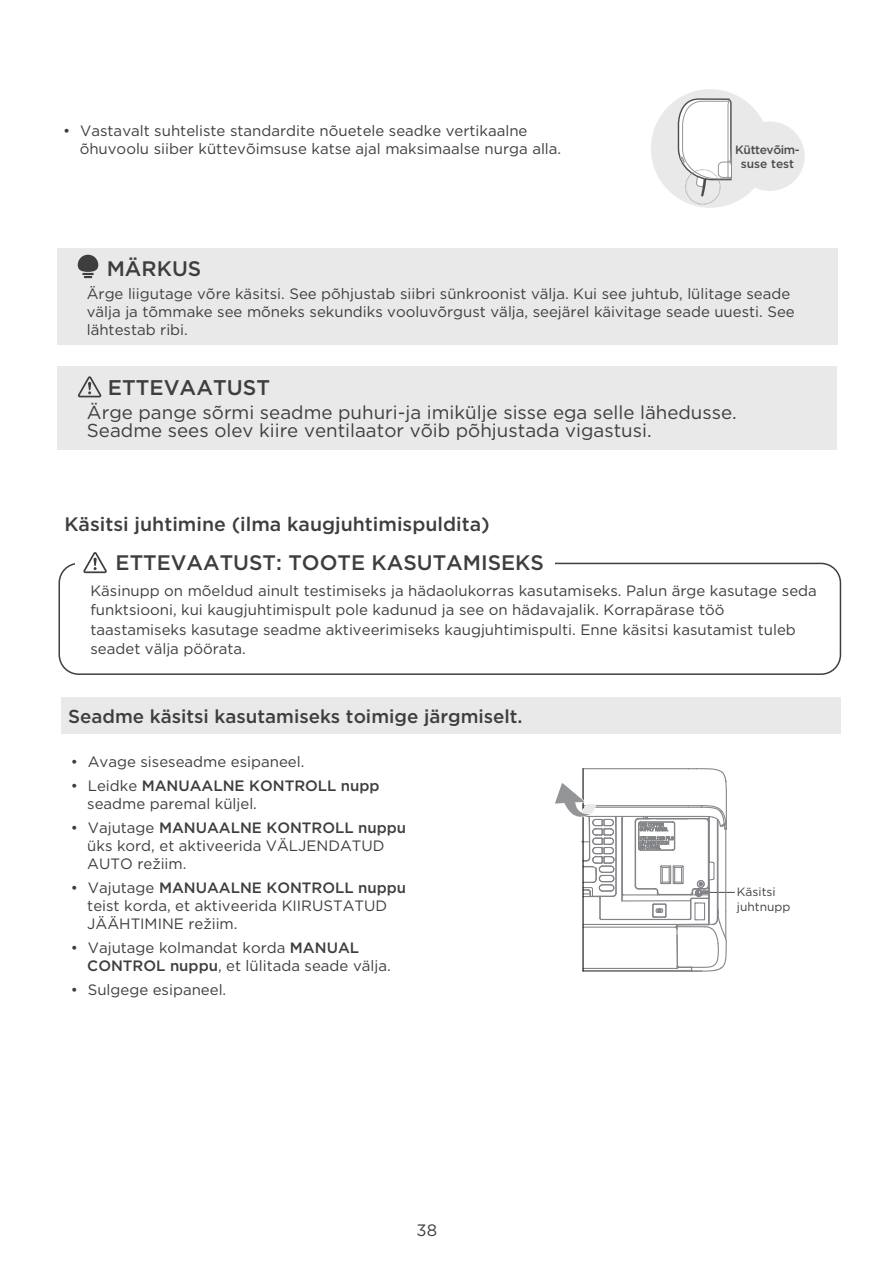
<style>
.page{position:relative;width:893px;height:1263px;background:#fff}
.page>*{position:absolute;margin:0;border:0;box-sizing:border-box;transform-origin:0 0}
.t1{font:500 21.15px "Gotham";color:#3e3e3f}
.t2{font:500 21px "Gotham";color:#3e3e3f}
.t3{font:500 19.5px "Gotham";color:#3e3e3f}
.t4{font:18.75px/18px "Gotham";color:#3e3e3f}
.t5{font:500 18.75px "Gotham";color:#3e3e3f}
.t6{font:16.5px "Gotham";color:#3e3e3f}
.t7{font:15px/18px "Gotham";color:#3e3e3f}
.t8{font:500 12px/14.4px "Gotham";letter-spacing:-.035em;color:#4b4c4d;text-align:center}
.t9{font:12px/15px "Gotham";color:#3e3e3f}
.s1{font-weight:500}
</style>
<div class="page">
<div style="left:57px;top:366px;width:780px;height:83px;background:#eae9e9"></div>
<div style="left:57px;top:248px;width:781px;height:96px;background:#eae9e9"></div>
<svg style="left:78px;top:376px;width:23px;height:21px"></svg>
<svg style="left:78px;top:255px;width:20px;height:23px"></svg>
<svg style="left:651px;top:89px;width:154px;height:119px"></svg>
<div style="left:685px;top:169px;width:35px;height:35px;border:1px dashed #939598;border-radius:50%"></div>
<div style="left:59px;top:563px;width:782px;height:112px;border:2px solid #3e3e3f;border-radius:19px"></div>
<div style="left:75px;top:552px;width:480px;height:21px;background:#fff"></div>
<svg style="left:83px;top:552px;width:24px;height:21px"></svg>
<div style="left:61px;top:697px;width:779px;height:36px;background:#eae9e9"></div>
<hr style="left:703px;top:892px;width:32px;height:1px;background:#4c4b4b">
<hr style="left:583px;top:768px;width:105px;height:1px;background:#818387">
<hr style="left:583px;top:816px;width:119px;height:1px;background:#818387">
<hr style="left:622px;top:894px;width:36px;height:1px;background:#818387">
<hr style="left:726px;top:792px;width:1px;height:36px;background:#818387">
<hr style="left:583px;top:970px;width:108px;height:2px;background:#818387">
<hr style="left:622px;top:900px;width:68px;height:1px;background:#818387">
<hr style="left:583px;top:924px;width:94px;height:1px;background:#818387">
<hr style="left:583px;top:968px;width:94px;height:1px;background:#818387">
<hr style="left:583px;top:926px;width:93px;height:2px;background:#818387">
<hr style="left:708px;top:817px;width:2px;height:44px;background:#818387">
<hr style="left:601px;top:919px;width:88px;height:1px;background:#818387">
<hr style="left:635px;top:822px;width:1px;height:63px;background:#818387">
<hr style="left:639px;top:818px;width:66px;height:1px;background:#818387">
<hr style="left:583px;top:807px;width:105px;height:1px;background:#818387">
<hr style="left:583px;top:805px;width:105px;height:1px;background:#818387">
<hr style="left:717px;top:820px;width:1px;height:90px;background:#818387">
<hr style="left:725px;top:829px;width:1px;height:82px;background:#818387">
<svg style="left:688px;top:768px;width:39px;height:25px"></svg>
<svg style="left:688px;top:804px;width:39px;height:26px"></svg>
<svg style="left:634px;top:815px;width:42px;height:36px"></svg>
<svg style="left:634px;top:861px;width:93px;height:111px"></svg>
<hr style="left:582px;top:769px;width:2px;height:202px;background:#030303">
<svg style="left:555px;top:783px;width:70px;height:138px"></svg>
<p class="t7" style="left:80px;top:121px;width:483px;text-indent:-16px">• Vastavalt suhteliste standardite nõuetele seadke vertikaalne õhuvoolu siiber küttevõimsuse katse ajal maksimaalse nurga alla.</p>
<h2 class="t2" style="left:107px;top:254px;width:96px">MÄRKUS</h2>
<p class="t8" style="left:735px;top:142px;width:66px">Küttevõim&shy;suse test</p>
<p class="t7" style="left:87px;top:285px;width:709px">Ärge liigutage võre käsitsi. See põhjustab siibri sünkroonist välja. Kui see juhtub, lülitage seade välja ja tõmmake see mõneks sekundiks vooluvõrgust välja, seejärel käivitage seade uuesti. See lähtestab ribi.</p>
<h1 class="t1" style="left:108px;top:373px;width:164px">ETTEVAATUST</h1>
<p class="t4" style="left:87px;top:403px;width:651px">Ärge pange sõrmi seadme puhuri-ja imikülje sisse ega selle lähedusse.<br>Seadme sees olev kiire ventilaator võib põhjustada vigastusi.</p>
<h3 class="t3" style="left:64px;top:511px;width:427px">Käsitsi juhtimine (ilma kaugjuhtimispuldita)</h3>
<h2 class="t2" style="left:116px;top:549px;width:430px">ETTEVAATUST: TOOTE KASUTAMISEKS</h2>
<p class="t7" style="left:90px;top:580px;width:728px;line-height:19.5px">Käsinupp on mõeldud ainult testimiseks ja hädaolukorras kasutamiseks. Palun ärge kasutage seda funktsiooni, kui kaugjuhtimispult pole kadunud ja see on hädavajalik. Korrapärase töö taastamiseks kasutage seadme aktiveerimiseks kaugjuhtimispulti. Enne käsitsi kasutamist tuleb seadet välja pöörata.</p>
<p class="t5" style="left:68px;top:704px;width:456px">Seadme käsitsi kasutamiseks toimige järgmiselt.</p>
<p class="t7" style="left:71px;top:753px;width:235px">• Avage siseseadme esipaneel.</p>
<p class="t7" style="left:87px;top:777px;width:294px;text-indent:-16px">• Leidke <span class="s1">MANUAALNE KONTROLL nupp </span>seadme paremal küljel.</p>
<p class="t7" style="left:87px;top:819px;width:320px;text-indent:-16px">• Vajutage <span class="s1">MANUAALNE KONTROLL nuppu </span>üks kord, et aktiveerida VÄLJENDATUD<br>AUTO režiim.</p>
<p class="t7" style="left:87px;top:879px;width:320px;text-indent:-16px">• Vajutage <span class="s1">MANUAALNE KONTROLL nuppu </span>teist korda, et aktiveerida KIIRUSTATUD<br>JÄÄHTIMINE režiim.</p>
<p class="t7" style="left:87px;top:939px;width:305px;text-indent:-16px">• Vajutage kolmandat korda <span class="s1">MANUAL<br>CONTROL nuppu</span>, et lülitada seade välja.</p>
<p class="t7" style="left:71px;top:981px;width:157px">• Sulgege esipaneel.</p>
<p class="t6" style="left:417px;top:1220px;width:22px">38</p>
<p class="t9" style="left:737px;top:884px;width:55px">Käsitsi juhtnupp</p>
</div>
